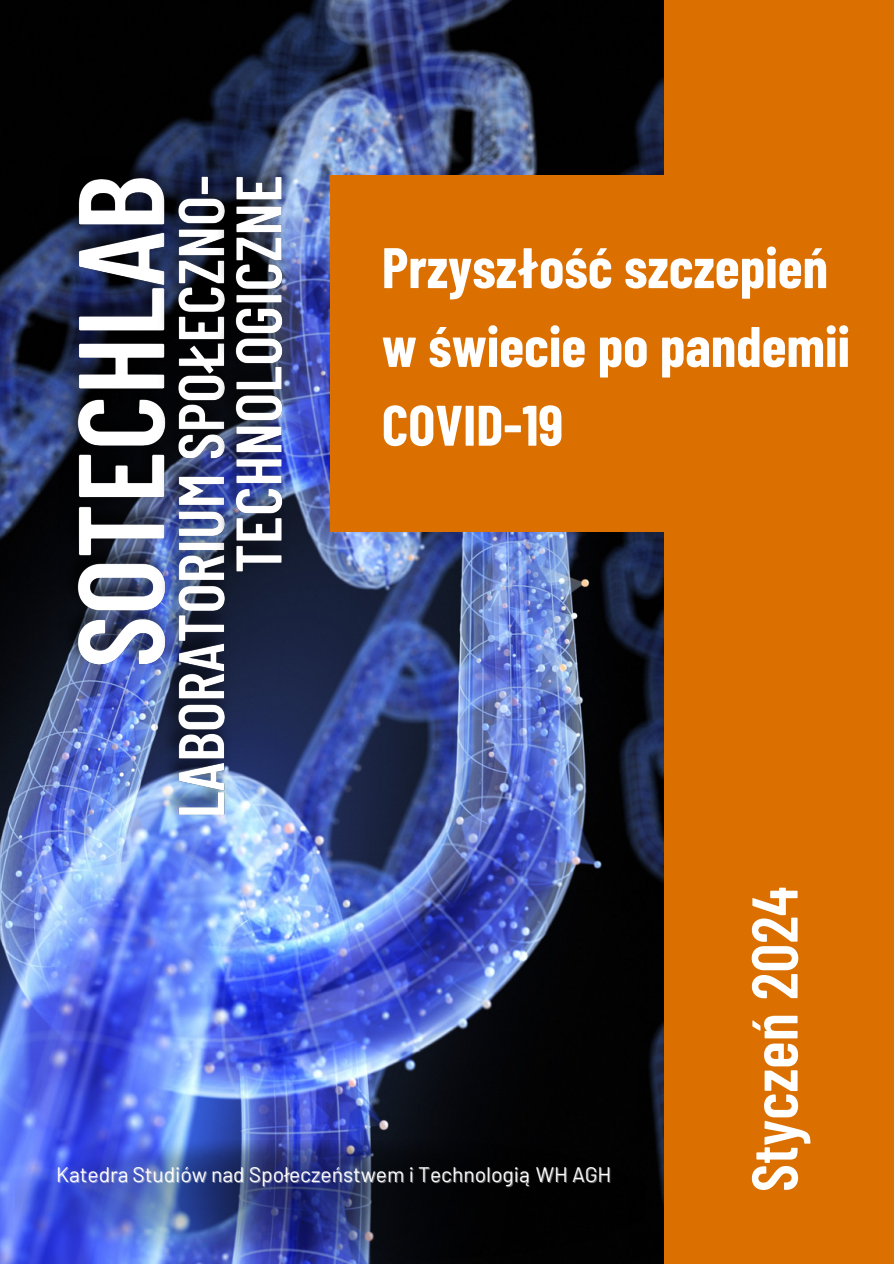
<style>
.page{position:relative;width:894px;height:1264px;background:#fff}
.page>*{position:absolute;margin:0;border:0;box-sizing:border-box;transform-origin:0 0}
.t1{font:600 64.5px "Barlow Condensed";color:#fff}
.t2{font:700 57px/78.8px "Barlow Condensed";color:#fff}
.t3{font:21px "Barlow";color:#fff}
</style>
<div class="page">
<div style="left:0;top:0;width:893px;height:1263px;background:#db6f00"></div>
<img style="left:0;top:0;width:663px;height:1263px">
<img style="left:16px;top:1140px;width:628px;height:123px">
<img style="left:43px;top:144px;width:255px;height:682px">
<div style="left:330px;top:175px;width:514px;height:356px;background:#db6f00"></div>
<h3 class="t2" style="left:382px;top:226px;width:469px">Przyszłość szczepień w świecie po pandemii<br>COVID-19</h3>
<p class="t3" style="left:56px;top:1160px;width:556px">Katedra Studiów nad Społeczeństwem i Technologią WH AGH</p>
<p class="t1" style="left:732px;top:1191px;width:307px;rotate:-90deg">Styczeń 2024</p>
</div>
